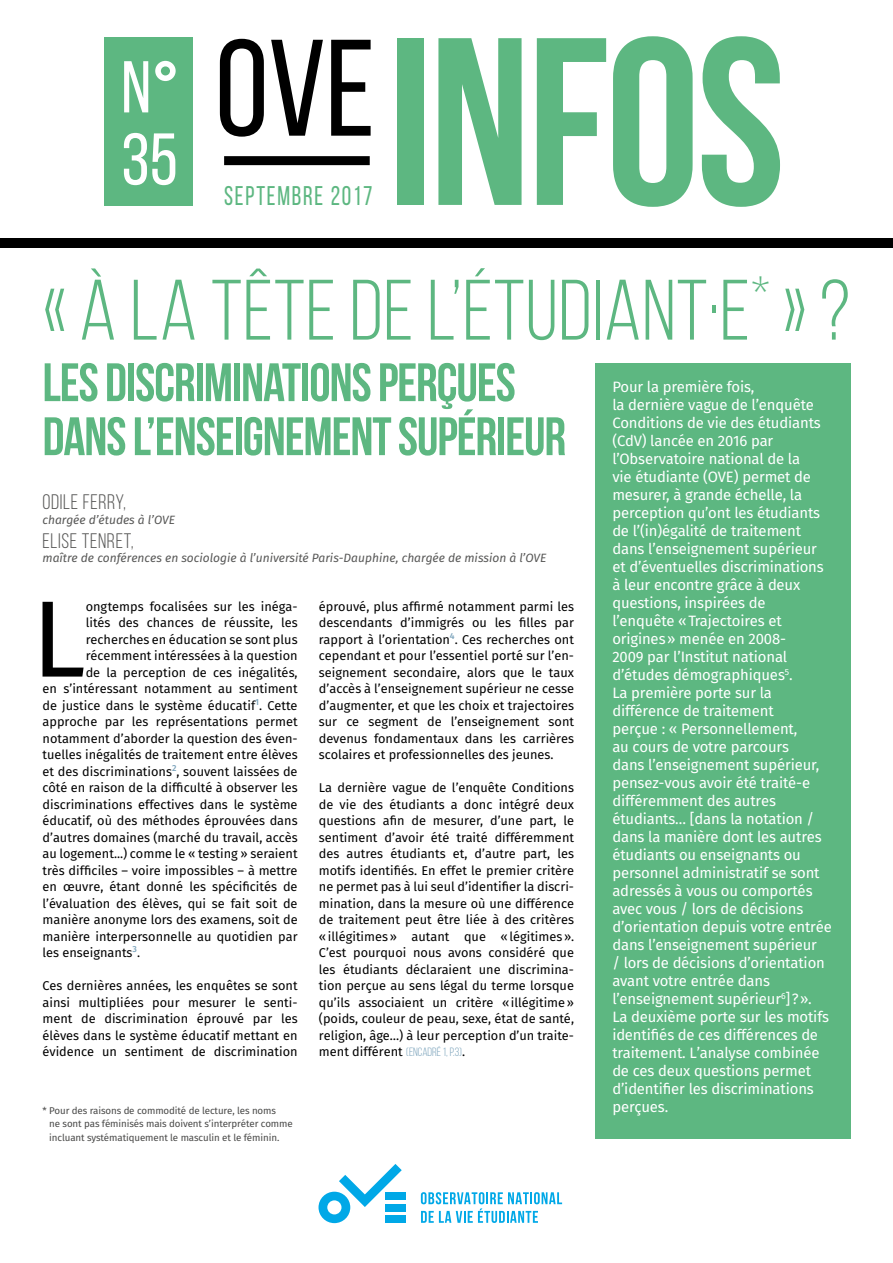
<style>
.page{position:relative;width:893px;height:1263px;background:#fff}
.page>*{position:absolute;margin:0;border:0;box-sizing:border-box;transform-origin:0 0}
.t1{font:700 238.2px "Bebas Neue";letter-spacing:-.015em;color:#5db781}
.t2{font:136.95px "Bebas Neue";color:#000}
.t3{font:108.6px "Fira Sans";color:#000}
.t4{font:85.5px "Bebas Neue";letter-spacing:.01em;color:#5db781}
.t5{font:73.2px "Bebas Neue";color:#fff}
.t6{font:700 54px/54px "Bebas Neue";letter-spacing:-.02em;color:#5db781}
.t7{font:27px "Bebas Neue";letter-spacing:.075em;color:#5db781;scale:.9 1}
.t8{font:21px "Bebas Neue";letter-spacing:.03em;color:#575756}
.t9{font:15px/18px "Fira Sans";letter-spacing:-.01em;color:#fff}
.t10{font:12.75px/16.5px "Fira Sans";color:#000;text-align:justify}
.t11{font:italic 12px "Fira Sans";color:#575756}
.t12{font:9.75px/13.5px "Fira Sans";letter-spacing:-.01em;color:#4a4a49}
.s1{font-family:"Bebas Neue";font-size:12px;color:#7ba3bb}
</style>
<div class="page">
<div style="left:224px;top:156px;width:146px;height:9px;background:#000"></div>
<svg style="left:421px;top:1192px;width:141px;height:31px"></svg>
<div style="left:385px;top:1192px;width:20px;height:8px;background:#00a8e7"></div>
<div style="left:385px;top:1204px;width:20px;height:7px;background:#00a8e7"></div>
<div style="left:385px;top:1215px;width:20px;height:8px;background:#00a8e7"></div>
<svg style="left:318px;top:1164px;width:84px;height:59px"></svg>
<div style="left:104px;top:37px;width:89px;height:169px;background:#5db781"></div>
<div style="left:0;top:238px;width:893px;height:10px;background:#000"></div>
<svg style="left:155px;top:61px;width:21px;height:20px"></svg>
<div style="left:595px;top:363px;width:255px;height:776px;background:#5db781"></div>
<h2 class="t2" style="left:121px;top:14px;width:255px"><sup>N</sup> OVE</h2>
<h3 class="t5" style="left:121px;top:120px;width:58px">35</h3>
<h3 class="t7" style="left:224px;top:181px;width:166px">SEPTEMBRE 2017</h3>
<h1 class="t1" style="left:387px;top:-8px;width:399px">INFOS</h1>
<h3 class="t4" style="left:43px;top:264px;width:809px">« À LA TÊTE DE L’ÉTUDIANT·E<sup>*</sup> »?</h3>
<h3 class="t6" style="left:43px;top:355px;width:525px">LES DISCRIMINATIONS PERÇUES<br>DANS L’ENSEIGNEMENT SUPÉRIEUR</h3>
<h3 class="t8" style="left:43px;top:491px;width:85px">ODILE FERRY,</h3>
<p class="t11" style="left:43px;top:511px;width:134px">chargée d’études à l’OVE</p>
<h3 class="t8" style="left:43px;top:529px;width:93px">ELISE TENRET,</h3>
<p class="t11" style="left:43px;top:549px;width:505px">maître de conférences en sociologie à l’université Paris-Dauphine, chargée de mission à l’OVE</p>
<p class="t9" style="left:612px;top:379px;width:221px">Pour la première fois,<br>la dernière vague de l’enquête<br>Conditions de vie des étudiants (CdV) lancée en 2016 par l’Observatoire national de la<br>vie étudiante (OVE) permet de mesurer, à grande échelle, la perception qu’ont les étudiants de l’(in)égalité de traitement dans l’enseignement supérieur et d’éventuelles discriminations à leur encontre grâce à deux questions, inspirées de<br>l’enquête «Trajectoires et origines» menée en 2008-<br>2009 par l’Institut national d’études démographiques<sup>5</sup>.<br>La première porte sur la différence de traitement<br>perçue : « Personnellement,<br>au cours de votre parcours<br>dans l’enseignement supérieur, pensez-vous avoir été traité-e différemment des autres étudiants… [dans la notation / dans la manière dont les autres étudiants ou enseignants ou personnel administratif se sont adressés à vous ou comportés avec vous / lors de décisions d’orientation depuis votre entrée dans l’enseignement supérieur<br>/ lors de décisions d’orientation avant votre entrée dans l’enseignement supérieur<sup>6</sup>]?».<br>La deuxième porte sur les motifs identifiés de ces différences de traitement. L’analyse combinée de ces deux questions permet d’identifier les discriminations perçues.</p>
<p class="t10" style="left:319px;top:599px;width:257px">éprouvé, plus affirmé notamment parmi les descendants d’immigrés ou les filles par rapport à l’orientation<sup>4</sup>. Ces recherches ont cependant et pour l’essentiel porté sur l’en&shy;seignement secondaire, alors que le taux d’accès à l’enseignement supérieur ne cesse d’augmenter, et que les choix et trajectoires sur ce segment de l’enseignement sont devenus fondamentaux dans les carrières scolaires et professionnelles des jeunes.</p>
<p class="t10" style="left:319px;top:780px;width:257px">La dernière vague de l’enquête Conditions de vie des étudiants a donc intégré deux questions afin de mesurer, d’une part, le sentiment d’avoir été traité différemment des autres étudiants et, d’autre part, les motifs identifiés. En effet le premier critère ne permet pas à lui seul d’identifier la discri&shy;mination, dans la mesure où une différence de traitement peut être liée à des critères «illégitimes» autant que «légitimes».<br>C’est pourquoi nous avons considéré que les étudiants déclaraient une discrimina&shy;tion perçue au sens légal du terme lorsque qu’ils associaient un critère «illégitime» (poids, couleur de peau, sexe, état de santé, religion, âge…) à leur perception d’un traite&shy;ment différent <span class="s1">(ENCADRÉ 1, P.3)</span>.</p>
<h3 class="t3" style="left:32px;top:562px;width:56px">L</h3>
<p class="t10" style="left:86px;top:599px;width:213px">ongtemps focalisées sur les inéga-</p>
<p class="t10" style="left:86px;top:615px;width:213px">lités des chances de réussite, les</p>
<p class="t10" style="left:86px;top:632px;width:213px">recherches en éducation se sont plus</p>
<p class="t10" style="left:86px;top:648px;width:213px">récemment intéressées à la question</p>
<p class="t10" style="left:86px;top:665px;width:213px">de la perception de ces inégalités,</p>
<p class="t10" style="left:43px;top:681px;width:257px">en s’intéressant notamment au sentiment</p>
<p class="t10" style="left:43px;top:698px;width:257px">de justice dans le système éducatif<sup>1</sup>. Cette</p>
<p class="t10" style="left:43px;top:714px;width:257px">approche par les représentations permet</p>
<p class="t10" style="left:43px;top:731px;width:257px">notamment d’aborder la question des éven-</p>
<p class="t10" style="left:43px;top:747px;width:257px">tuelles inégalités de traitement entre élèves</p>
<p class="t10" style="left:43px;top:764px;width:257px">et des discriminations<sup>2</sup>, souvent laissées de</p>
<p class="t10" style="left:43px;top:780px;width:257px">côté en raison de la difficulté à observer les</p>
<p class="t10" style="left:43px;top:797px;width:257px">discriminations effectives dans le système</p>
<p class="t10" style="left:43px;top:813px;width:257px">éducatif, où des méthodes éprouvées dans</p>
<p class="t10" style="left:43px;top:830px;width:257px">d’autres domaines (marché du travail, accès</p>
<p class="t10" style="left:43px;top:846px;width:257px">au logement...) comme le « testing » seraient</p>
<p class="t10" style="left:43px;top:863px;width:257px">très difficiles – voire impossibles – à mettre</p>
<p class="t10" style="left:43px;top:879px;width:257px">en œuvre, étant donné les spécificités de</p>
<p class="t10" style="left:43px;top:896px;width:257px">l’évaluation des élèves, qui se fait soit de</p>
<p class="t10" style="left:43px;top:912px;width:257px">manière anonyme lors des examens, soit de</p>
<p class="t10" style="left:43px;top:929px;width:257px">manière interpersonnelle au quotidien par</p>
<p class="t10" style="left:43px;top:945px;width:99px">les enseignants<sup>3</sup>.</p>
<p class="t10" style="left:43px;top:978px;width:257px">Ces dernières années, les enquêtes se sont ainsi multipliées pour mesurer le senti&shy;ment de discrimination éprouvé par les élèves dans le système éducatif mettant en évidence un sentiment de discrimination</p>
<p class="t12" style="left:49px;top:1104px;width:245px;text-indent:-7px">* Pour des raisons de commodité de lecture, les noms<br>ne sont pas féminisés mais doivent s’interpréter comme incluant systématiquement le masculin et le féminin.</p>
</div>
